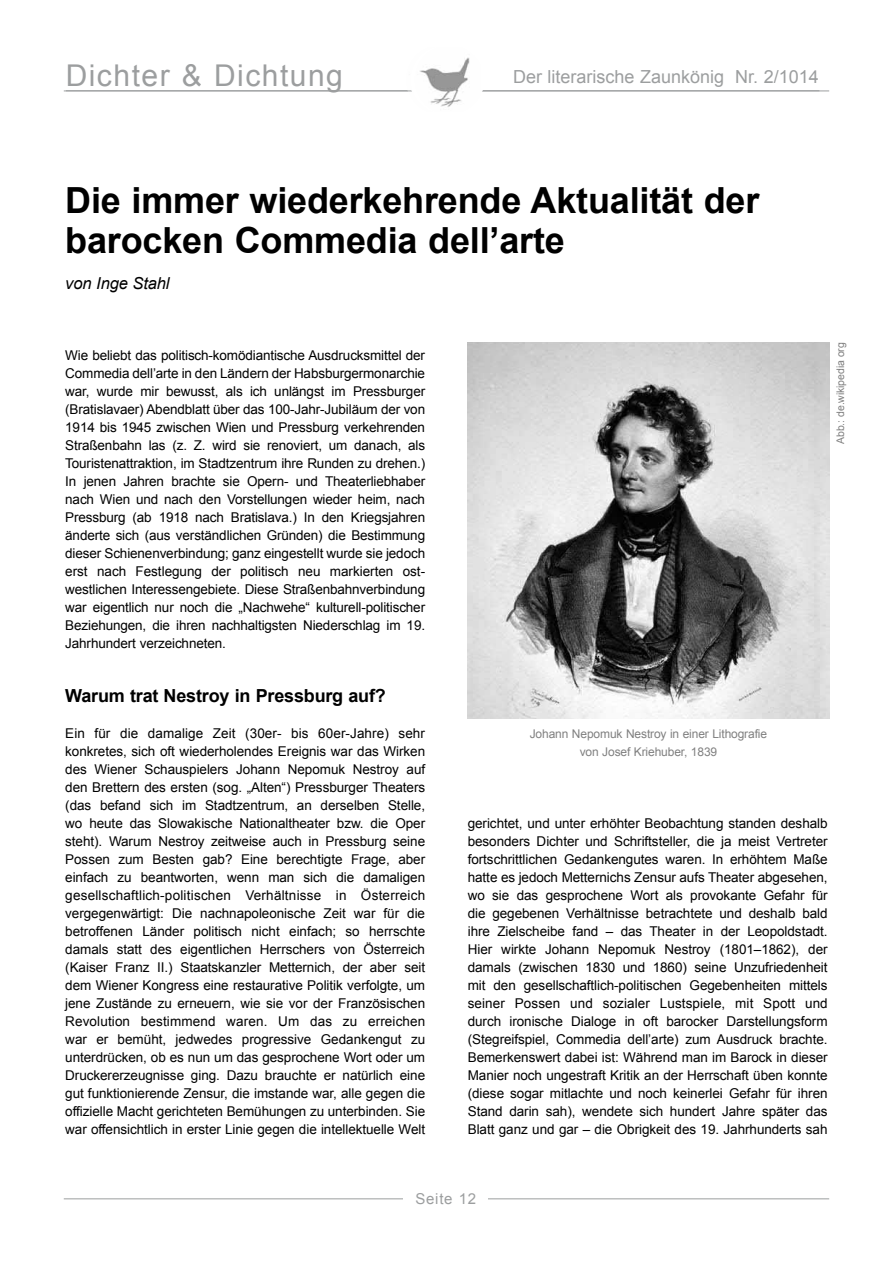
<style>
.page{position:relative;width:893px;height:1263px;background:#fff}
.page>*{position:absolute;margin:0;border:0;box-sizing:border-box;transform-origin:0 0}
.t1{font:700 36px/40.5px "Arial";letter-spacing:-.005em;color:#000}
.t2{font:30px "Arial";letter-spacing:.05em;color:#9c9e9f}
.t3{font:18px "Arial";color:#9c9e9f}
.t4{font:700 18px "Arial";letter-spacing:-.01em;color:#000}
.t5{font:italic 16.5px "Arial";letter-spacing:-.01em;color:#000}
.t6{font:15px "Arial";letter-spacing:.05em;color:#9c9e9f}
.t7{font:13.5px/18px "Arial";letter-spacing:-.005em;color:#000;text-align:justify}
.t8{font:12px/18px "Arial";letter-spacing:-.01em;color:#808080;text-align:center}
.t9{font:10.5px "Arial";letter-spacing:-.01em;color:#808080}
</style>
<div class="page">
<img style="left:468px;top:342px;width:361px;height:377px">
<hr style="left:64px;top:91px;width:765px;height:1px;background:#9c9e9f">
<div style="left:410px;top:45px;width:69px;height:69px;background:#fff;border-radius:50%"></div>
<hr style="left:64px;top:1198px;width:765px;height:1px;background:#9c9e9f">
<div style="left:404px;top:1191px;width:84px;height:27px;background:#fff"></div>
<img style="left:420px;top:57px;width:60px;height:50px">
<div style="left:415px;top:45px;width:69px;height:69px;border:1px solid #fff;border-radius:50%"></div>
<h2 class="t2" style="left:66px;top:56px;width:279px">Dichter &amp; Dichtung</h2>
<h3 class="t3" style="left:513px;top:65px;width:307px">Der literarische Zaunkönig Nr. 2/1014</h3>
<h1 class="t1" style="left:65px;top:181px;width:696px">Die immer wiederkehrende Aktualität der barocken Commedia dell’arte</h1>
<p class="t5" style="left:65px;top:273px;width:106px">von Inge Stahl</p>
<p class="t7" style="left:65px;top:346px;width:361px">Wie beliebt das politisch-komödiantische Ausdrucksmittel der Commedia dell’arte in den Ländern der Habsburgermonarchie war, wurde mir bewusst, als ich unlängst im Pressburger (Bratislavaer) Abendblatt über das 100-Jahr-Jubiläum der von 1914 bis 1945 zwischen Wien und Pressburg verkehrenden Straßenbahn las (z. Z. wird sie renoviert, um danach, als Touristenattraktion, im Stadtzentrum ihre Runden zu drehen.)<br>In jenen Jahren brachte sie Opern- und Theaterliebhaber nach Wien und nach den Vorstellungen wieder heim, nach Pressburg (ab 1918 nach Bratislava.) In den Kriegsjahren änderte sich (aus verständlichen Gründen) die Bestimmung dieser Schienenverbindung; ganz eingestellt wurde sie jedoch erst nach Festlegung der politisch neu markierten ost&shy;westlichen Interessengebiete. Diese Straßenbahnverbindung war eigentlich nur noch die „Nachwehe“ kulturell-politischer Beziehungen, die ihren nachhaltigsten Niederschlag im 19.<br>Jahrhundert verzeichneten.</p>
<h3 class="t4" style="left:65px;top:684px;width:322px">Warum trat Nestroy in Pressburg auf?</h3>
<p class="t7" style="left:65px;top:724px;width:362px">Ein für die damalige Zeit (30er- bis 60er-Jahre) sehr konkretes, sich oft wiederholendes Ereignis war das Wirken des Wiener Schauspielers Johann Nepomuk Nestroy auf den Brettern des ersten (sog. „Alten“) Pressburger Theaters (das befand sich im Stadtzentrum, an derselben Stelle, wo heute das Slowakische Nationaltheater bzw. die Oper steht). Warum Nestroy zeitweise auch in Pressburg seine Possen zum Besten gab? Eine berechtigte Frage, aber einfach zu beantworten, wenn man sich die damaligen gesellschaftlich-politischen Verhältnisse in Österreich vergegenwärtigt: Die nachnapoleonische Zeit war für die betroffenen Länder politisch nicht einfach; so herrschte damals statt des eigentlichen Herrschers von Österreich (Kaiser Franz II.) Staatskanzler Metternich, der aber seit dem Wiener Kongress eine restaurative Politik verfolgte, um jene Zustände zu erneuern, wie sie vor der Französischen Revolution bestimmend waren. Um das zu erreichen war er bemüht, jedwedes progressive Gedankengut zu unterdrücken, ob es nun um das gesprochene Wort oder um Druckererzeugnisse ging. Dazu brauchte er natürlich eine gut funktionierende Zensur, die imstande war, alle gegen die offizielle Macht gerichteten Bemühungen zu unterbinden. Sie war offensichtlich in erster Linie gegen die intellektuelle Welt</p>
<p class="t9" style="left:834px;top:444px;width:103px;rotate:-90deg">Abb.: de.wikipedia org</p>
<p class="t8" style="left:530px;top:725px;width:239px">Johann Nepomuk Nestroy in einer Lithografie von Josef Kriehuber, 1839</p>
<p class="t7" style="left:468px;top:814px;width:362px">gerichtet, und unter erhöhter Beobachtung standen deshalb besonders Dichter und Schriftsteller, die ja meist Vertreter fortschrittlichen Gedankengutes waren. In erhöhtem Maße hatte es jedoch Metternichs Zensur aufs Theater abgesehen, wo sie das gesprochene Wort als provokante Gefahr für die gegebenen Verhältnisse betrachtete und deshalb bald ihre Zielscheibe fand – das Theater in der Leopoldstadt.<br>Hier wirkte Johann Nepomuk Nestroy (1801–1862), der damals (zwischen 1830 und 1860) seine Unzufriedenheit mit den gesellschaftlich-politischen Gegebenheiten mittels seiner Possen und sozialer Lustspiele, mit Spott und durch ironische Dialoge in oft barocker Darstellungsform (Stegreifspiel, Commedia dell’arte) zum Ausdruck brachte.<br>Bemerkenswert dabei ist: Während man im Barock in dieser Manier noch ungestraft Kritik an der Herrschaft üben konnte (diese sogar mitlachte und noch keinerlei Gefahr für ihren Stand darin sah), wendete sich hundert Jahre später das Blatt ganz und gar – die Obrigkeit des 19. Jahrhunderts sah</p>
<p class="t6" style="left:415px;top:1188px;width:62px">Seite 12</p>
</div>
